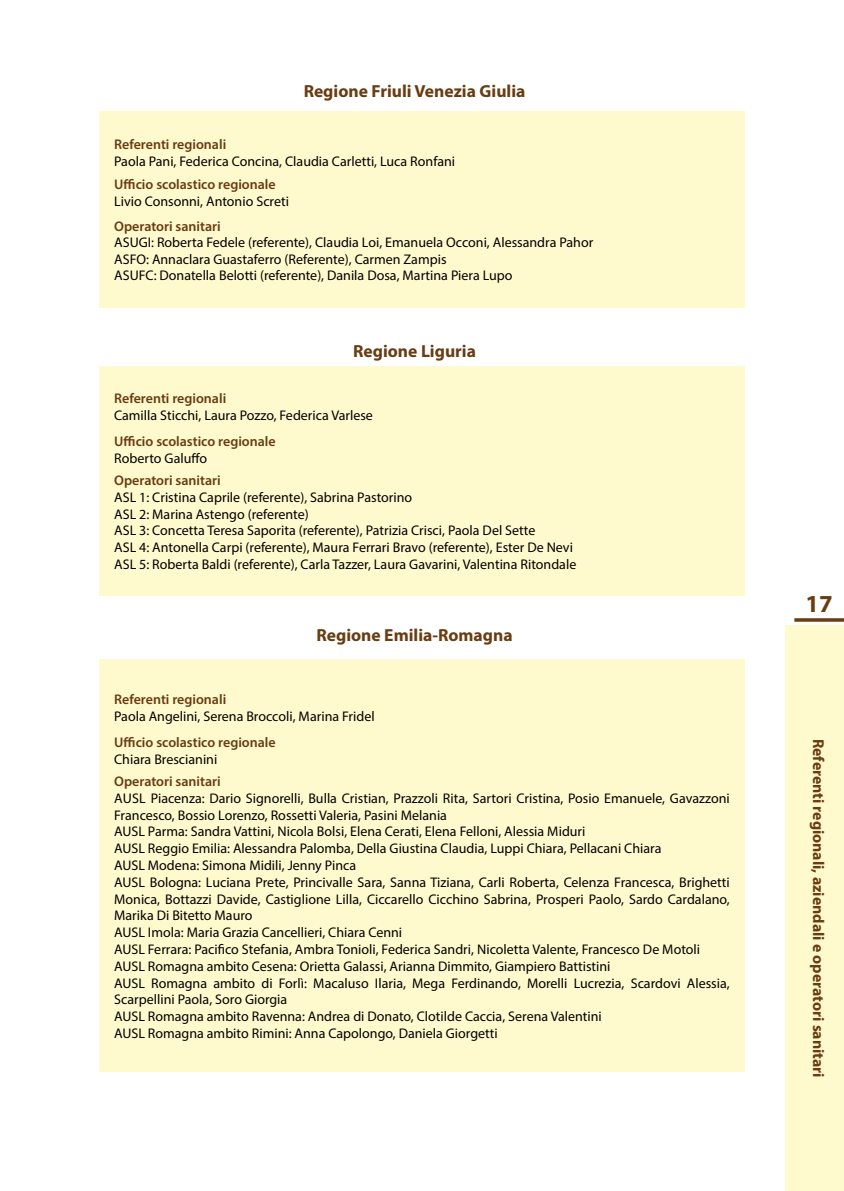
<style>
.page{position:relative;width:844px;height:1191px;background:#fff}
.page>*{position:absolute;margin:0;border:0;box-sizing:border-box;transform-origin:0 0}
.t1{font:700 24.5px "Myriad Pro";color:#693c11}
.t2{font:700 17.5px "Myriad Pro";color:#693c11}
.t3{font:700 15.75px "Myriad Pro";color:#693c11}
.t4{font:14px/16.8px "Myriad Pro";color:#000}
.t5{font:600 14px "Myriad Pro";color:#693c11}
</style>
<div class="page">
<div style="left:99px;top:366px;width:645px;height:229px;background:#fff9ce"></div>
<div style="left:99px;top:659px;width:645px;height:412px;background:#fff9ce"></div>
<svg style="left:794px;top:618px;width:49px;height:4px"></svg>
<div style="left:785px;top:625px;width:58px;height:566px;background:#fff9ce"></div>
<div style="left:99px;top:111px;width:645px;height:197px;background:#fff9ce"></div>
<p class="t2" style="left:303px;top:80px;width:223px">Regione Friuli Venezia Giulia</p>
<p class="t5" style="left:114px;top:135px;width:114px">Referenti regionali</p>
<p class="t4" style="left:114px;top:152px;width:342px">Paola Pani, Federica Concina, Claudia Carletti, Luca Ronfani</p>
<p class="t5" style="left:114px;top:176px;width:163px">Ufficio scolastico regionale</p>
<p class="t4" style="left:114px;top:193px;width:176px">Livio Consonni, Antonio Screti</p>
<p class="t5" style="left:114px;top:217px;width:108px">Operatori sanitari</p>
<p class="t4" style="left:114px;top:234px;width:480px">ASUGI: Roberta Fedele (referente), Claudia Loi, Emanuela Occoni, Alessandra Pahor<br>ASFO: Annaclara Guastaferro (Referente), Carmen Zampis<br>ASUFC: Donatella Belotti (referente), Danila Dosa, Martina Piera Lupo</p>
<p class="t2" style="left:353px;top:340px;width:124px">Regione Liguria</p>
<p class="t5" style="left:114px;top:389px;width:114px">Referenti regionali</p>
<p class="t4" style="left:114px;top:406px;width:260px">Camilla Sticchi, Laura Pozzo, Federica Varlese</p>
<p class="t5" style="left:114px;top:433px;width:163px">Ufficio scolastico regionale</p>
<p class="t4" style="left:114px;top:450px;width:94px">Roberto Galuffo</p>
<p class="t5" style="left:114px;top:471px;width:108px">Operatori sanitari</p>
<p class="t4" style="left:114px;top:488px;width:463px">ASL 1: Cristina Caprile (referente), Sabrina Pastorino<br>ASL 2: Marina Astengo (referente)<br>ASL 3: Concetta Teresa Saporita (referente), Patrizia Crisci, Paola Del Sette<br>ASL 4: Antonella Carpi (referente), Maura Ferrari Bravo (referente), Ester De Nevi ASL 5: Roberta Baldi (referente), Carla Tazzer, Laura Gavarini, Valentina Ritondale</p>
<p class="t2" style="left:316px;top:623px;width:197px">Regione Emilia-Romagna</p>
<p class="t5" style="left:114px;top:690px;width:114px">Referenti regionali</p>
<p class="t4" style="left:114px;top:707px;width:262px">Paola Angelini, Serena Broccoli, Marina Fridel</p>
<p class="t5" style="left:114px;top:734px;width:163px">Ufficio scolastico regionale</p>
<p class="t4" style="left:114px;top:751px;width:105px">Chiara Brescianini</p>
<p class="t5" style="left:114px;top:772px;width:108px">Operatori sanitari</p>
<p class="t4" style="left:114px;top:789px;width:617px">AUSL Piacenza: Dario Signorelli, Bulla Cristian, Prazzoli Rita, Sartori Cristina, Posio Emanuele, Gavazzoni Francesco, Bossio Lorenzo, Rossetti Valeria, Pasini Melania<br>AUSL Parma: Sandra Vattini, Nicola Bolsi, Elena Cerati, Elena Felloni, Alessia Miduri<br>AUSL Reggio Emilia: Alessandra Palomba, Della Giustina Claudia, Luppi Chiara, Pellacani Chiara<br>AUSL Modena: Simona Midili, Jenny Pinca<br>AUSL Bologna: Luciana Prete, Princivalle Sara, Sanna Tiziana, Carli Roberta, Celenza Francesca, Brighetti Monica, Bottazzi Davide, Castiglione Lilla, Ciccarello Cicchino Sabrina, Prosperi Paolo, Sardo Cardalano, Marika Di Bitetto Mauro<br>AUSL Imola: Maria Grazia Cancellieri, Chiara Cenni<br>AUSL Ferrara: Pacifico Stefania, Ambra Tonioli, Federica Sandri, Nicoletta Valente, Francesco De Motoli AUSL Romagna ambito Cesena: Orietta Galassi, Arianna Dimmito, Giampiero Battistini<br>AUSL Romagna ambito di Forlì: Macaluso Ilaria, Mega Ferdinando, Morelli Lucrezia, Scardovi Alessia, Scarpellini Paola, Soro Giorgia<br>AUSL Romagna ambito Ravenna: Andrea di Donato, Clotilde Caccia, Serena Valentini<br>AUSL Romagna ambito Rimini: Anna Capolongo, Daniela Giorgetti</p>
<h1 class="t1" style="left:805px;top:587px;width:29px">17</h1>
<p class="t3" style="left:828px;top:738px;width:340px;rotate:90deg">Referenti regionali, aziendali e operatori sanitari</p>
<p class="t3" style="left:828px;top:797px;width:223px;rotate:90deg">Operatori s n tari e della scuola</p>
</div>
